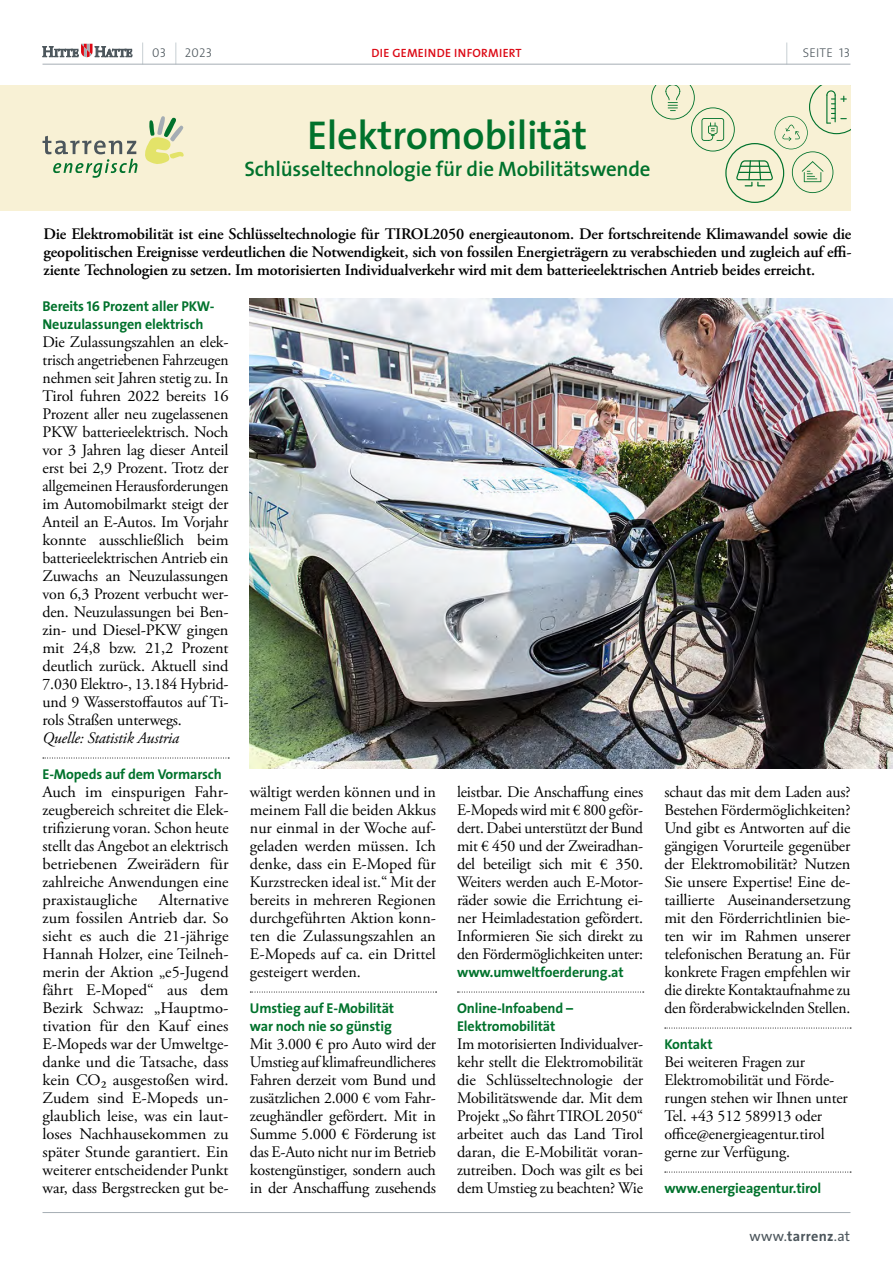
<style>
.page{position:relative;width:893px;height:1263px;background:#fff}
.page>*{position:absolute;margin:0;border:0;box-sizing:border-box;transform-origin:0 0}
.t1{font:600 40.5px "The Sans";letter-spacing:-.01em;color:#00722c}
.t2{font:600 21px "The Sans";letter-spacing:-.01em;color:#00722c}
.t3{font:16.05px/18px "Adobe Garamond Pro";letter-spacing:-.01em;color:#000;text-align:justify}
.t4{font:600 16.05px/18px "Adobe Garamond Pro";letter-spacing:-.01em;color:#000;text-align:justify}
.t5{font:italic 16.05px "Adobe Garamond Pro";letter-spacing:-.01em;color:#000}
.t6{font:700 14.25px/18px "The Sans";letter-spacing:-.01em;color:#00722c}
.t7{font:14.25px "The Sans";color:#4c565c}
.t8{font:12.75px "The Sans Light Caps";letter-spacing:.02em;color:#4c565c}
.t9{font:600 12px "The Sans";letter-spacing:.02em;color:#dc0814}
.s1{font-family:"The Sans Bold Caps";font-weight:400}
.s2{font-weight:700}
</style>
<div class="page">
<svg style="left:786px;top:43px;width:1px;height:21px"></svg>
<svg style="left:142px;top:43px;width:1px;height:21px"></svg>
<svg style="left:176px;top:43px;width:1px;height:21px"></svg>
<hr style="left:43px;top:64px;width:807px;height:1px;background:#a5adb4">
<hr style="left:43px;top:1212px;width:807px;height:1px;background:#a5adb4">
<svg style="left:43px;top:44px;width:89px;height:13px"></svg>
<svg style="left:43px;top:758px;width:186px;height:1px"></svg>
<svg style="left:250px;top:992px;width:187px;height:1px"></svg>
<svg style="left:457px;top:992px;width:187px;height:1px"></svg>
<svg style="left:665px;top:1028px;width:186px;height:1px"></svg>
<svg style="left:665px;top:1172px;width:186px;height:1px"></svg>
<div style="left:0;top:85px;width:850px;height:125px;background:#f8f1d5"></div>
<svg style="left:651px;top:85px;width:199px;height:118px"></svg>
<svg style="left:145px;top:116px;width:39px;height:48px"></svg>
<svg style="left:43px;top:136px;width:95px;height:42px"></svg>
<img style="left:249px;top:299px;width:644px;height:469px">
<p class="t8" style="left:152px;top:42px;width:16px">03</p>
<p class="t8" style="left:185px;top:42px;width:29px">2023</p>
<p class="t9" style="left:371px;top:43px;width:152px">DIE GEMEINDE INFORMIERT</p>
<p class="t8" style="left:803px;top:42px;width:49px">SEITE 13</p>
<h1 class="t1" style="left:307px;top:101px;width:282px">Elektromobilität</h1>
<h2 class="t2" style="left:244px;top:151px;width:408px">Schlüsseltechnologie für die Mobilitätswende</h2>
<p class="t4" style="left:44px;top:225px;width:809px">Die Elektromobilität ist eine Schlüsseltechnologie für TIROL2050 energieautonom. Der fortschreitende Klimawandel sowie die geopolitischen Ereignisse verdeutlichen die Notwendigkeit, sich von fossilen Energieträgern zu verabschieden und zugleich auf effi&shy;ziente Technologien zu setzen. Im motorisierten Individualverkehr wird mit dem batterieelektrischen Antrieb beides erreicht.</p>
<p class="t6" style="left:43px;top:296px;width:173px">Bereits <span class="s1">16</span> Prozent aller PKW-<br>Neuzulassungen elektrisch</p>
<p class="t3" style="left:43px;top:333px;width:188px">Die Zulassungszahlen an elek&shy;trisch angetriebenen Fahrzeugen nehmen seit Jahren stetig zu. In Tirol fuhren 2022 bereits 16<br>Prozent aller neu zugelassenen PKW batterieelektrisch. Noch vor 3 Jahren lag dieser Anteil erst bei 2,9 Prozent. Trotz der allgemeinen Herausforderungen im Automobilmarkt steigt der Anteil an E-Autos. Im Vorjahr konnte ausschließlich beim batterieelektrischen Antrieb ein Zuwachs an Neuzulassungen von 6,3 Prozent verbucht wer&shy;den. Neuzulassungen bei Ben&shy;zin- und Diesel-PKW gingen mit 24,8 bzw. 21,2 Prozent deutlich zurück. Aktuell sind 7.030 Elektro-, 13.184 Hybrid&shy;und 9 Wasserstoffautos auf Ti&shy;rols Straßen unterwegs.</p>
<p class="t5" style="left:43px;top:728px;width:138px">Quelle: Statistik Austria</p>
<p class="t6" style="left:43px;top:764px;width:181px">E-Mopeds auf dem Vormarsch</p>
<p class="t3" style="left:43px;top:783px;width:188px">Auch im einspurigen Fahr&shy;zeugbereich schreitet die Elek&shy;trifizierung voran. Schon heute stellt das Angebot an elektrisch betriebenen Zweirädern für zahlreiche Anwendungen eine praxistaugliche</p>
<p class="t3" style="left:43px;top:891px;width:188px;text-indent:116px">Alternative zum fossilen Antrieb dar. So sieht es auch die 21-jährige Hannah Holzer, eine Teilneh&shy;merin der Aktion „e5-Jugend fährt E-Moped“ aus dem Bezirk Schwaz: „Hauptmo&shy;tivation für den Kauf eines E-Mopeds war der Umweltge&shy;danke und die Tatsache, dass kein CO₂ ausgestoßen wird.<br>Zudem sind E-Mopeds un&shy;glaublich leise, was ein laut&shy;loses Nachhausekommen zu später Stunde garantiert. Ein weiterer entscheidender Punkt war, dass Bergstrecken gut be-</p>
<p class="t3" style="left:250px;top:783px;width:188px">wältigt werden können und in meinem Fall die beiden Akkus nur einmal in der Woche auf&shy;geladen werden müssen. Ich denke, dass ein E-Moped für Kurzstrecken ideal ist.“ Mit der bereits in mehreren Regionen durchgeführten Aktion konn&shy;ten die Zulassungszahlen an E-Mopeds auf ca. ein Drittel gesteigert werden.</p>
<p class="t6" style="left:250px;top:998px;width:146px">Umstieg auf E-Mobilität war noch nie so günstig</p>
<p class="t3" style="left:250px;top:1035px;width:188px">Mit 3.000 € pro Auto wird der Umstieg auf klimafreundlicheres Fahren derzeit vom Bund und zusätzlichen 2.000 € vom Fahr&shy;zeughändler gefördert. Mit in Summe 5.000 € Förderung ist das E-Auto nicht nur im Betrieb kostengünstiger, sondern auch in der Anschaffung zusehends</p>
<p class="t3" style="left:457px;top:783px;width:188px">leistbar. Die Anschaffung eines E-Mopeds wird mit € 800 geför&shy;dert. Dabei unterstützt der Bund mit € 450 und der Zweiradhan&shy;del beteiligt sich mit € 350.<br>Weiters werden auch E-Motor&shy;räder sowie die Errichtung ei&shy;ner Heimladestation gefördert.<br>Informieren Sie sich direkt zu den Fördermöglichkeiten unter:</p>
<p class="t6" style="left:457px;top:962px;width:168px">www.umweltfoerderung.at</p>
<p class="t6" style="left:457px;top:998px;width:118px">Online-Infoabend –<br>Elektromobilität</p>
<p class="t3" style="left:457px;top:1035px;width:188px">Im motorisierten Individualver&shy;kehr stellt die Elektromobilität die Schlüsseltechnologie der Mobilitätswende dar. Mit dem Projekt „So fährt TIROL 2050“ arbeitet auch das Land Tirol daran, die E-Mobilität voran&shy;zutreiben. Doch was gilt es bei dem Umstieg zu beachten? Wie</p>
<p class="t3" style="left:664px;top:783px;width:188px">schaut das mit dem Laden aus?<br>Bestehen Fördermöglichkeiten?<br>Und gibt es Antworten auf die gängigen Vorurteile gegenüber der Elektromobilität? Nutzen Sie unsere Expertise! Eine de&shy;taillierte Auseinandersetzung mit den Förderrichtlinien bie&shy;ten wir im Rahmen unserer telefonischen Beratung an. Für konkrete Fragen empfehlen wir die direkte Kontaktaufnahme zu den förderabwickelnden Stellen.</p>
<p class="t6" style="left:664px;top:1034px;width:50px">Kontakt</p>
<p class="t3" style="left:664px;top:1053px;width:185px;text-align:left">Bei weiteren Fragen zur<br>Elektromobilität und Förde&shy;rungen stehen wir Ihnen unter<br>Tel. +43 512 589913 oder office@energieagentur.tirol gerne zur Verfügung.</p>
<p class="t6" style="left:664px;top:1178px;width:158px">www.energieagentur.tirol</p>
<p class="t7" style="left:749px;top:1224px;width:102px">www.<span class="s2">tarrenz</span>.at</p>
</div>
